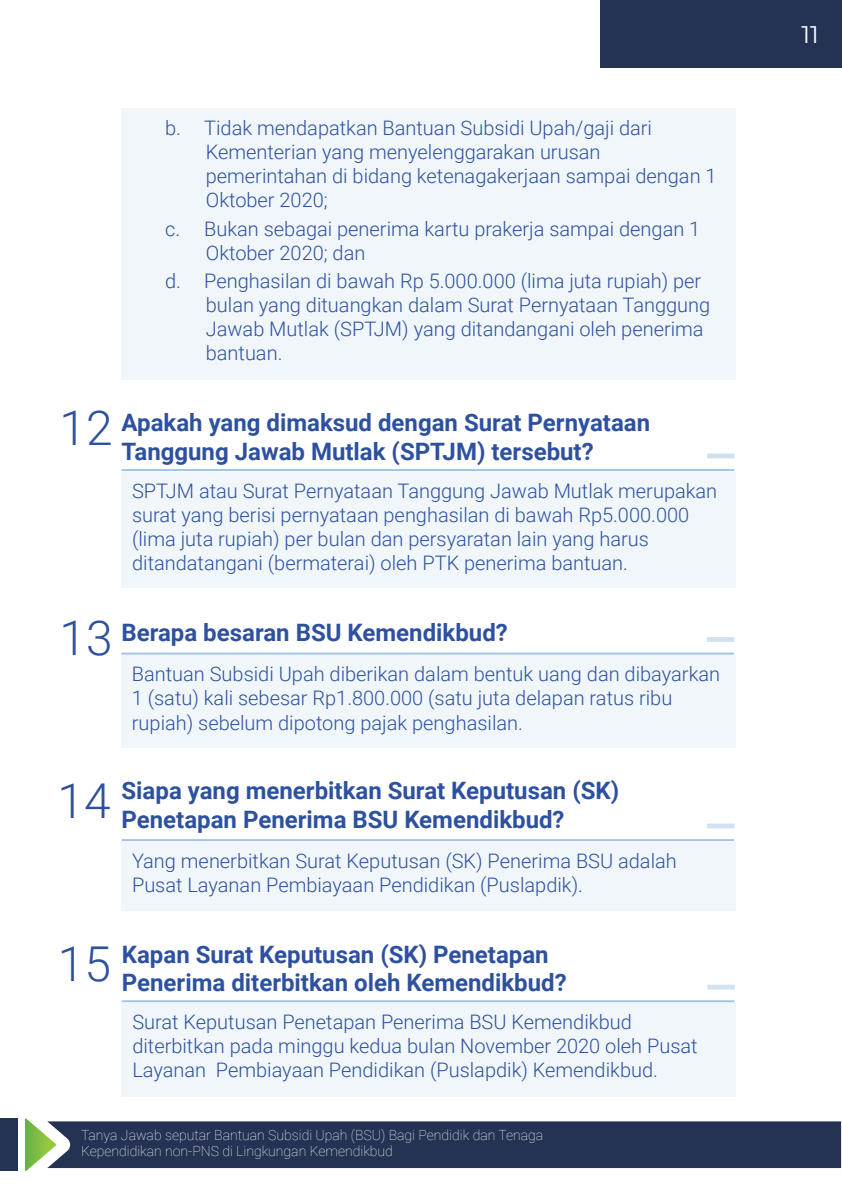
<style>
.page{position:relative;width:842px;height:1191px;background:#fff}
.page>*{position:absolute;margin:0;border:0;box-sizing:border-box;transform-origin:0 0}
.t1{font:300 48px "Roboto";color:#2d51a0}
.t2{font:700 24px/28.8px "Roboto";color:#2d51a0}
.t3{font:24px "Montserrat";color:#fff}
.t4{font:300 20px/24px "Roboto";color:#2d51a0}
.t5{font:100 14px/16.8px "Roboto";color:#fff}
.s1{font-weight:300;font-size:48px}
</style>
<div class="page">
<div style="left:121px;top:108px;width:614px;height:272px;background:#f0f6fa"></div>
<hr style="left:122px;top:469px;width:612px;height:2px;background:#a1c5e2">
<svg style="left:707px;top:453px;width:27px;height:5px"></svg>
<div style="left:122px;top:472px;width:614px;height:116px;background:#f0f6fa"></div>
<hr style="left:121px;top:652px;width:613px;height:2px;background:#a1c5e2">
<svg style="left:707px;top:637px;width:27px;height:5px"></svg>
<div style="left:121px;top:656px;width:614px;height:92px;background:#f0f6fa"></div>
<div style="left:601px;top:0;width:241px;height:68px;background:#243353"></div>
<hr style="left:122px;top:839px;width:612px;height:2px;background:#a1c5e2">
<svg style="left:707px;top:823px;width:27px;height:5px"></svg>
<div style="left:122px;top:842px;width:613px;height:69px;background:#f0f6fa"></div>
<hr style="left:122px;top:1000px;width:612px;height:2px;background:#a1c5e2">
<svg style="left:707px;top:984px;width:28px;height:5px"></svg>
<div style="left:122px;top:1003px;width:614px;height:93px;background:#f0f6fa"></div>
<svg style="left:25px;top:1118px;width:816px;height:53px;background:#43516a"></svg>
<div style="left:0;top:1118px;width:18px;height:53px;background:#243353"></div>
<p class="t4" style="left:206px;top:115px;width:512px;text-indent:-41px">b. Tidak mendapatkan Bantuan Subsidi Upah/gaji dari Kementerian yang menyelenggarakan urusan pemerintahan di bidang ketenagakerjaan sampai dengan 1<br>Oktober 2020;</p>
<p class="t4" style="left:206px;top:216px;width:496px;text-indent:-41px">c. Bukan sebagai penerima kartu prakerja sampai dengan 1<br>Oktober 2020; dan</p>
<p class="t4" style="left:206px;top:268px;width:506px;text-indent:-41px">d. Penghasilan di bawah Rp 5.000.000 (lima juta rupiah) per bulan yang dituangkan dalam Surat Pernyataan Tanggung Jawab Mutlak (SPTJM) yang ditandangani oleh penerima bantuan.</p>
<h1 class="t1" style="left:60px;top:394px;width:55px">12</h1>
<p class="t2" style="left:122px;top:407px;width:530px">Apakah yang dimaksud dengan Surat Pernyataan<br>Tanggung Jawab Mutlak (SPTJM) tersebut?</p>
<p class="t4" style="left:132px;top:478px;width:587px">SPTJM atau Surat Pernyataan Tanggung Jawab Mutlak merupakan surat yang berisi pernyataan penghasilan di bawah Rp5.000.000 (lima juta rupiah) per bulan dan persyaratan lain yang harus ditandatangani (bermaterai) oleh PTK penerima bantuan.</p>
<h1 class="t1" style="left:59px;top:604px;width:55px">13</h1>
<p class="t2" style="left:121px;top:617px;width:388px">Berapa besaran BSU Kemendikbud?</p>
<p class="t4" style="left:132px;top:661px;width:590px">Bantuan Subsidi Upah diberikan dalam bentuk uang dan dibayarkan<br>1 (satu) kali sebesar Rp1.800.000 (satu juta delapan ratus ribu rupiah) sebelum dipotong pajak penghasilan.</p>
<p class="t2" style="left:58px;top:775px;width:563px;text-align:center"><span class="s1">14</span> Siapa yang menerbitkan Surat Keputusan (SK)<br>Penetapan Penerima BSU Kemendikbud?</p>
<p class="t4" style="left:132px;top:848px;width:546px">Yang menerbitkan Surat Keputusan (SK) Penerima BSU adalah<br>Pusat Layanan Pembiayaan Pendidikan (Puslapdik).</p>
<p class="t2" style="left:122px;top:938px;width:446px;text-indent:-64px"><span class="s1">15</span> Kapan Surat Keputusan (SK) Penetapan<br>Penerima diterbitkan oleh Kemendikbud?</p>
<p class="t4" style="left:132px;top:1009px;width:567px">Surat Keputusan Penetapan Penerima BSU Kemendikbud diterbitkan pada minggu kedua bulan November 2020 oleh Pusat<br>Layanan Pembiayaan Pendidikan (Puslapdik) Kemendikbud.</p>
<p class="t5" style="left:81px;top:1125px;width:464px">Tanya Jawab seputar Bantuan Subsidi Upah (BSU) Bagi Pendidik dan Tenaga<br>Kependidikan non-PNS di Lingkungan Kemendikbud</p>
<p class="t3" style="left:801px;top:18px;width:19px">11</p>
</div>
